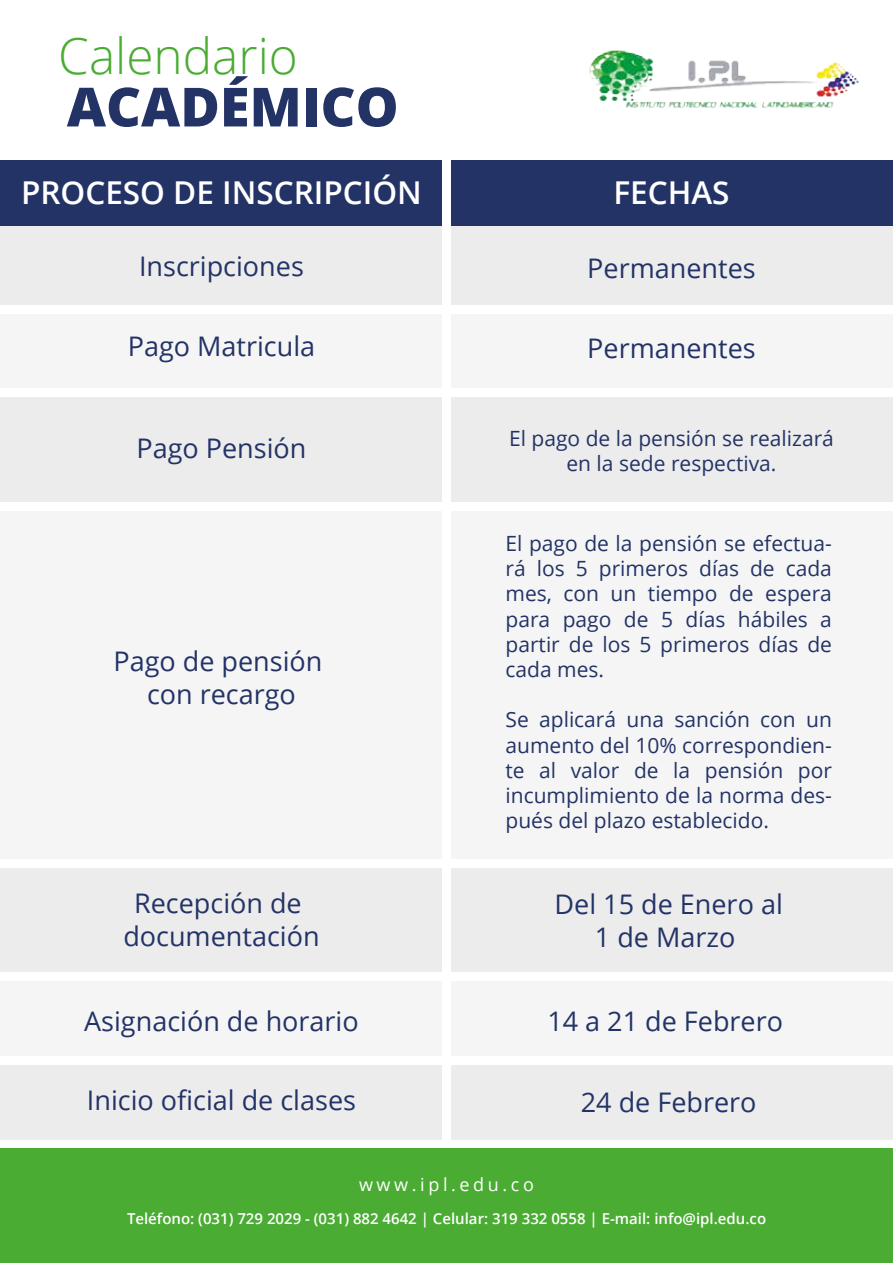
<style>
.page{position:relative;width:893px;height:1263px;background:#fff}
.page>*{position:absolute;margin:0;border:0;box-sizing:border-box;transform-origin:0 0}
.t1{font:800 54px "Open Sans";color:#233366}
.t2{font:300 49.5px "Open Sans";color:#4aac33}
.t3{font:600 31.5px "Open Sans";color:#fff}
.t4{font:27px/32.4px "Open Sans";color:#233366;text-align:center}
.t5{font:21px/25.2px "Open Sans";color:#233366;text-align:justify}
.t6{font:18px "Open Sans";letter-spacing:.2em;color:#fff}
.t7{font:600 15px "Open Sans";color:#fff}
</style>
<div class="page">
<div style="left:0;top:226px;width:893px;height:83px;background:#ececec"></div>
<div style="left:0;top:309px;width:893px;height:84px;background:#f5f5f5"></div>
<div style="left:0;top:977px;width:893px;height:83px;background:#f5f5f5"></div>
<div style="left:0;top:1060px;width:893px;height:84px;background:#ececec"></div>
<div style="left:0;top:506px;width:893px;height:357px;background:#f5f5f5"></div>
<div style="left:0;top:393px;width:893px;height:113px;background:#ececec"></div>
<div style="left:0;top:863px;width:893px;height:114px;background:#ececec"></div>
<div style="left:0;top:160px;width:893px;height:66px;background:#233366"></div>
<img style="left:589px;top:50px;width:270px;height:58px">
<div style="left:442px;top:156px;width:9px;height:1006px;background:#fff"></div>
<div style="left:0;top:305px;width:893px;height:9px;background:#fff"></div>
<div style="left:0;top:389px;width:893px;height:8px;background:#fff"></div>
<div style="left:0;top:502px;width:893px;height:9px;background:#fff"></div>
<div style="left:0;top:859px;width:893px;height:8px;background:#fff"></div>
<div style="left:0;top:972px;width:893px;height:9px;background:#fff"></div>
<div style="left:0;top:1056px;width:893px;height:9px;background:#fff"></div>
<div style="left:0;top:1140px;width:893px;height:8px;background:#fff"></div>
<div style="left:0;top:1148px;width:893px;height:115px;background:#4aac33"></div>
<h2 class="t2" style="left:58px;top:22px;width:241px">Calendario</h2>
<h1 class="t1" style="left:67px;top:66px;width:333px">ACADÉMICO</h1>
<h3 class="t3" style="left:21px;top:171px;width:402px">PROCESO DE INSCRIPCIÓN</h3>
<p class="t4" style="left:139px;top:250px;width:166px">Inscripciones</p>
<p class="t4" style="left:128px;top:330px;width:189px">Pago Matricula</p>
<p class="t4" style="left:136px;top:431px;width:171px">Pago Pensión</p>
<p class="t4" style="left:113px;top:644px;width:210px">Pago de pensión con recargo</p>
<p class="t4" style="left:123px;top:886px;width:198px">Recepción de documentación</p>
<p class="t4" style="left:84px;top:1004px;width:276px">Asignación de horario</p>
<p class="t4" style="left:87px;top:1083px;width:271px">Inicio oficial de clases</p>
<h3 class="t3" style="left:613px;top:171px;width:118px">FECHAS</h3>
<p class="t4" style="left:587px;top:251px;width:170px">Permanentes</p>
<p class="t4" style="left:587px;top:331px;width:170px">Permanentes</p>
<p class="t5" style="left:509px;top:425px;width:326px;text-align:center">El pago de la pensión se realizará en la sede respectiva.</p>
<p class="t5" style="left:505px;top:530px;width:328px">El pago de la pensión se efectua&shy;rá los 5 primeros días de cada mes, con un tiempo de espera para pago de 5 días hábiles a partir de los 5 primeros días de cada mes.</p>
<p class="t5" style="left:505px;top:707px;width:328px">Se aplicará una sanción con un aumento del 10% correspondien&shy;te al valor de la pensión por incumplimiento de la norma des&shy;pués del plazo establecido.</p>
<p class="t4" style="left:555px;top:887px;width:230px">Del 15 de Enero al<br>1 de Marzo</p>
<p class="t4" style="left:547px;top:1004px;width:237px">14 a 21 de Febrero</p>
<p class="t4" style="left:581px;top:1085px;width:177px">24 de Febrero</p>
<p class="t6" style="left:359px;top:1172px;width:176px">www.ipl.edu.co</p>
<p class="t7" style="left:127px;top:1208px;width:641px">Teléfono: (031) 729 2029 - (031) 882 4642 | Celular: 319 332 0558 | E-mail: info@ipl.edu.co</p>
</div>
